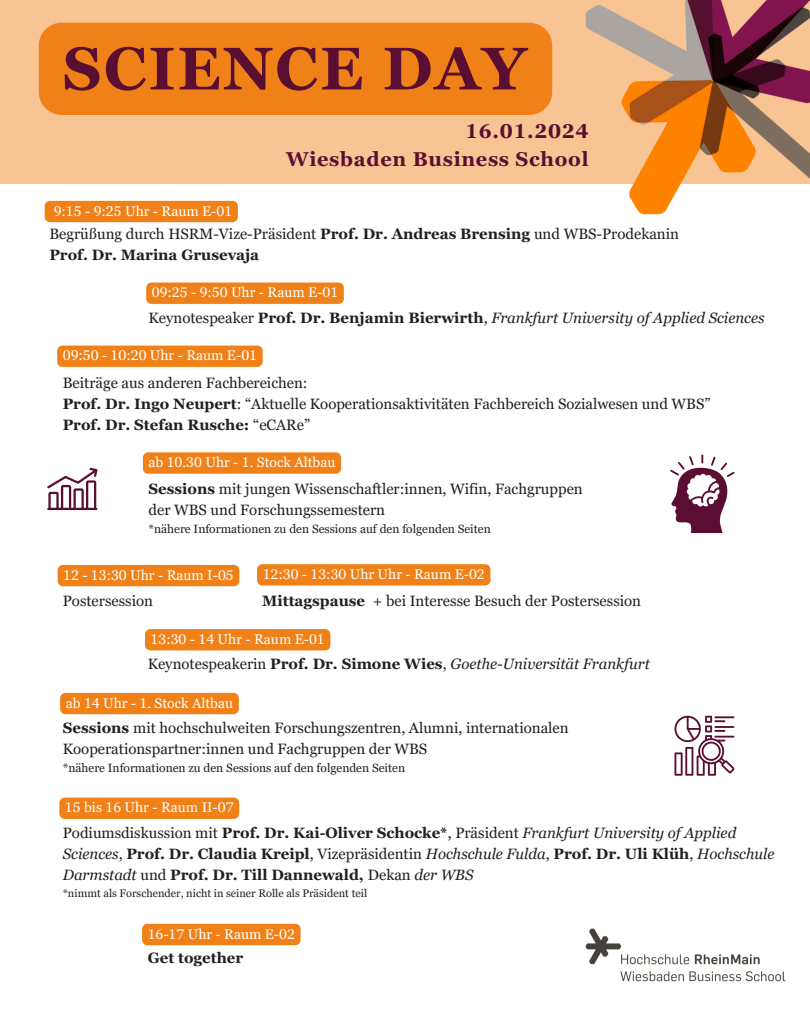
<style>
.page{position:relative;width:810px;height:1013px;background:#fff}
.page>*{position:absolute;margin:0;border:0;box-sizing:border-box;transform-origin:0 0}
.t1{font:700 60px "Georgia Pro";letter-spacing:.035em;color:#5a0f32}
.t2{font:700 20px "Georgia Pro";letter-spacing:.035em;color:#5a0f32}
.t3{font:15px/21px "Georgia Pro";color:#231f20}
.t4{font:700 15px/21px "Georgia Pro";color:#231f20}
.t5{font:italic 15px "Georgia Pro";color:#231f20}
.t6{font:14px "Georgia Pro";color:#fff}
.t7{font:12px "Georgia Pro";color:#231f20}
.t8{font:11px "Georgia Pro";color:#231f20}
.s1{font-weight:700}
.s2{font-style:normal}
.s3{font-weight:700;font-style:normal}
.s4{font-weight:400}
.s5{font-weight:400;font-style:italic}
</style>
<div class="page">
<img style="left:585px;top:928px;width:201px;height:54px">
<svg style="left:675px;top:715px;width:59px;height:60px"></svg>
<svg style="left:670px;top:454px;width:65px;height:79px"></svg>
<svg style="left:47px;top:468px;width:50px;height:42px"></svg>
<div style="left:0;top:0;width:810px;height:183px;background:#f8c493"></div>
<img style="left:571px;top:0;width:239px;height:215px">
<div style="left:143px;top:452px;width:198px;height:21px;background:#f08118"></div>
<svg style="left:146px;top:282px;width:198px;height:22px;background:#f08520"></svg>
<div style="left:45px;top:201px;width:193px;height:21px;background:#f08118"></div>
<div style="left:57px;top:345px;width:206px;height:22px;background:#f08118;border-radius:5px"></div>
<div style="left:257px;top:564px;width:233px;height:21px;background:#f08118;border-radius:5px"></div>
<div style="left:60px;top:693px;width:179px;height:21px;background:#f08118"></div>
<svg style="left:59px;top:797px;width:180px;height:22px;background:#f08520"></svg>
<div style="left:58px;top:565px;width:181px;height:21px;background:#f08118"></div>
<div style="left:145px;top:629px;width:185px;height:21px;background:#f08118"></div>
<div style="left:142px;top:923px;width:159px;height:22px;background:#f08118"></div>
<div style="left:39px;top:23px;width:513px;height:92px;background:#f08118;border-radius:23px"></div>
<p class="t1" style="left:63px;top:34px;width:465px">SCIENCE DAY</p>
<p class="t2" style="left:465px;top:120px;width:125px">16.01.2024</p>
<p class="t2" style="left:286px;top:147px;width:304px">Wiesbaden Business School</p>
<p class="t6" style="left:54px;top:203px;width:180px">9:15 - 9:25 Uhr - Raum E-01</p>
<p class="t3" style="left:49px;top:223px;width:631px">Begrüßung durch HSRM-Vize-Präsident <span class="s1">Prof. Dr. Andreas Brensing</span> und WBS-Prodekanin<br><span class="s1">Prof. Dr. Marina Grusevaja</span></p>
<p class="t6" style="left:152px;top:284px;width:188px">09:25 - 9:50 Uhr - Raum E-01</p>
<p class="t5" style="left:149px;top:309px;width:618px"><span class="s2">Keynotespeaker</span> <span class="s3">Prof. Dr. Benjamin Bierwirth</span><span class="s2">,</span> Frankfurt University of Applied Sciences</p>
<p class="t6" style="left:63px;top:347px;width:196px">09:50 - 10:20 Uhr - Raum E-01</p>
<p class="t3" style="left:63px;top:372px;width:246px">Beiträge aus anderen Fachbereichen:</p>
<p class="t3" style="left:63px;top:393px;width:649px"><span class="s1">Prof. Dr. Ingo Neupert</span>: “Aktuelle Kooperationsaktivitäten Fachbereich Sozialwesen und WBS”</p>
<p class="t4" style="left:63px;top:414px;width:249px">Prof. Dr. Stefan Rusche: <span class="s4">“eCARe”</span></p>
<p class="t6" style="left:149px;top:454px;width:189px">ab 10.30 Uhr - 1. Stock Altbau</p>
<p class="t3" style="left:149px;top:478px;width:436px"><span class="s1">Sessions</span> mit jungen Wissenschaftler:innen, Wifin, Fachgruppen der WBS und Forschungssemestern</p>
<p class="t7" style="left:149px;top:522px;width:344px">*nähere Informationen zu den Sessions auf den folgenden Seiten</p>
<p class="t6" style="left:263px;top:566px;width:224px">12:30 - 13:30 Uhr Uhr - Raum E-02</p>
<p class="t3" style="left:262px;top:589px;width:381px"><span class="s1">Mittagspause</span> + bei Interesse Besuch der Postersession</p>
<p class="t6" style="left:63px;top:567px;width:172px">12 - 13:30 Uhr - Raum I-05</p>
<p class="t3" style="left:63px;top:590px;width:92px">Postersession</p>
<p class="t6" style="left:151px;top:631px;width:176px">13:30 - 14 Uhr - Raum E-01</p>
<p class="t5" style="left:148px;top:655px;width:504px"><span class="s2">Keynotespeakerin</span> <span class="s3">Prof. Dr. Simone Wies</span><span class="s2">,</span> Goethe-Universität Frankfurt</p>
<p class="t6" style="left:66px;top:695px;width:169px">ab 14 Uhr - 1. Stock Altbau</p>
<p class="t3" style="left:63px;top:717px;width:507px"><span class="s1">Sessions</span> mit hochschulweiten Forschungszentren, Alumni, internationalen<br>Kooperationspartner:innen und Fachgruppen der WBS</p>
<p class="t7" style="left:63px;top:761px;width:344px">*nähere Informationen zu den Sessions auf den folgenden Seiten</p>
<p class="t6" style="left:65px;top:799px;width:170px">15 bis 16 Uhr - Raum II-07</p>
<p class="t4" style="left:63px;top:822px;width:713px"><span class="s4">Podiumsdiskussion mit</span> Prof. Dr. Kai-Oliver Schocke*<span class="s4">, Präsident</span> <span class="s5">Frankfurt University of Applied<br>Sciences</span><span class="s4">,</span> Prof. Dr. Claudia Kreipl<span class="s4">, Vizepräsidentin</span> <span class="s5">Hochschule Fulda</span><span class="s4">,</span> Prof. Dr. Uli Klüh<span class="s4">,</span> <span class="s5">Hochschule<br>Darmstadt</span> <span class="s4">und</span> Prof. Dr. Till Dannewald, <span class="s4">Dekan</span> <span class="s5">der WBS</span></p>
<p class="t8" style="left:63px;top:886px;width:306px">*nimmt als Forschender, nicht in seiner Rolle als Präsident teil</p>
<p class="t6" style="left:148px;top:925px;width:149px">16-17 Uhr - Raum E-02</p>
<p class="t4" style="left:148px;top:947px;width:97px">Get together</p>
</div>
